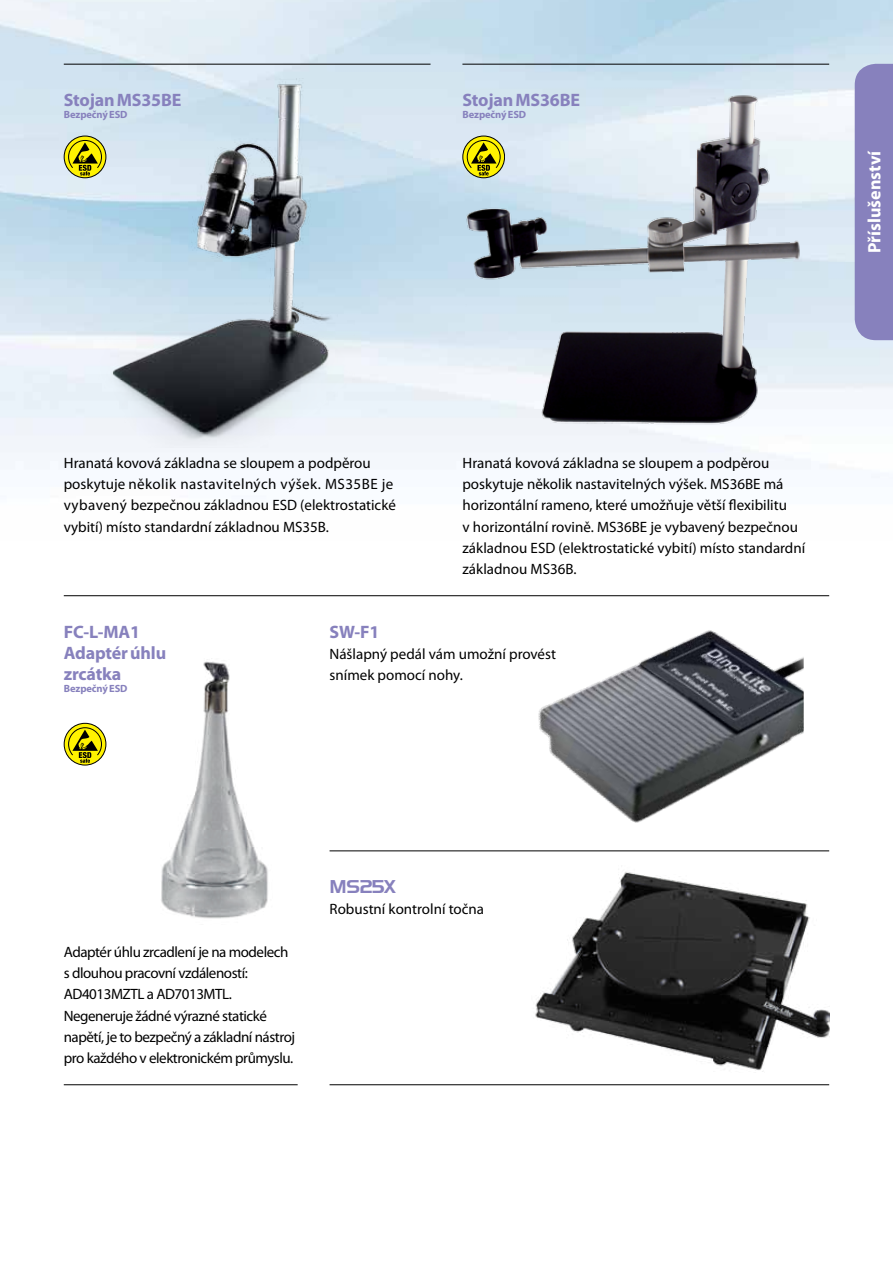
<style>
.page{position:relative;width:893px;height:1263px;background:#fff}
.page>*{position:absolute;margin:0;border:0;box-sizing:border-box;transform-origin:0 0}
.t1{font:700 18px/21.3px "Myriad Pro";letter-spacing:-.01em;color:#8781bd}
.t2{font:700 18px "Myriad Pro";color:#fff}
.t3{font:18px "Handel Gothic BT";letter-spacing:-.01em;color:#8781bd}
.t4{font:15px/21.3px "Myriad Pro";color:#000}
.t5{font:15px/21.3px "Myriad Pro";letter-spacing:-.03em;color:#000}
.t6{font:700 10.5px "Myriad Pro";letter-spacing:-.01em;color:#8781bd}
</style>
<div class="page">
<img style="left:161px;top:661px;width:107px;height:258px">
<img style="left:63px;top:78px;width:352px;height:370px">
<img style="left:457px;top:92px;width:371px;height:340px">
<hr style="left:64px;top:1084px;width:234px;height:1px;background:#000">
<hr style="left:64px;top:595px;width:765px;height:1px;background:#000">
<hr style="left:64px;top:64px;width:367px;height:1px;background:#000">
<hr style="left:330px;top:850px;width:499px;height:1px;background:#000">
<hr style="left:330px;top:1084px;width:499px;height:1px;background:#000">
<hr style="left:462px;top:64px;width:367px;height:1px;background:#000">
<svg style="left:64px;top:136px;width:42px;height:42px"></svg>
<div style="left:64px;top:136px;width:42px;height:42px;border:1px solid #000;border-radius:50%"></div>
<svg style="left:68px;top:139px;width:34px;height:36px"></svg>
<svg style="left:463px;top:136px;width:42px;height:42px"></svg>
<div style="left:462px;top:136px;width:43px;height:42px;border:1px solid #000;border-radius:50%"></div>
<svg style="left:466px;top:139px;width:35px;height:36px"></svg>
<svg style="left:64px;top:723px;width:42px;height:42px"></svg>
<div style="left:64px;top:723px;width:42px;height:42px;border:1px solid #000;border-radius:50%"></div>
<svg style="left:68px;top:727px;width:34px;height:36px"></svg>
<div style="left:855px;top:64px;width:38px;height:276px;background:#8781bd"></div>
<img style="left:514px;top:630px;width:290px;height:221px">
<img style="left:516px;top:850px;width:313px;height:222px">
<p class="t1" style="left:64px;top:89px;width:119px">Stojan MS35BE</p>
<p class="t6" style="left:64px;top:108px;width:65px">Bezpečný ESD</p>
<p class="t1" style="left:462px;top:89px;width:119px">Stojan MS36BE</p>
<p class="t6" style="left:462px;top:108px;width:65px">Bezpečný ESD</p>
<p class="t2" style="left:863px;top:253px;width:104px;rotate:-90deg">Příslušenství</p>
<p class="t4" style="left:64px;top:452px;width:334px">Hranatá kovová základna se sloupem a podpěrou poskytuje několik nastavitelných výšek. MS35BE je vybavený bezpečnou základnou ESD (elektrostatické vybití) místo standardní základnou MS35B.</p>
<p class="t4" style="left:462px;top:452px;width:344px">Hranatá kovová základna se sloupem a podpěrou poskytuje několik nastavitelných výšek. MS36BE má horizontální rameno, které umožňuje větší flexibilitu<br>v horizontální rovině. MS36BE je vybavený bezpečnou základnou ESD (elektrostatické vybití) místo standardní základnou MS36B.</p>
<p class="t1" style="left:64px;top:620px;width:104px">FC-L-MA1<br>Adaptér úhlu zrcátka</p>
<p class="t6" style="left:64px;top:682px;width:65px">Bezpečný ESD</p>
<p class="t1" style="left:330px;top:620px;width:51px">SW-F1</p>
<p class="t4" style="left:330px;top:643px;width:228px">Nášlapný pedál vám umožní provést snímek pomocí nohy.</p>
<p class="t5" style="left:64px;top:941px;width:233px">Adaptér úhlu zrcadlení je na modelech s dlouhou pracovní vzdáleností:<br>AD4013MZTL a AD7013MTL.<br>Negeneruje žádné výrazné statické napětí, je to bezpečný a základní nástroj pro každého v elektronickém průmyslu.</p>
<p class="t3" style="left:330px;top:876px;width:68px">MS25X</p>
<p class="t4" style="left:330px;top:898px;width:156px">Robustní kontrolní točna</p>
</div>
